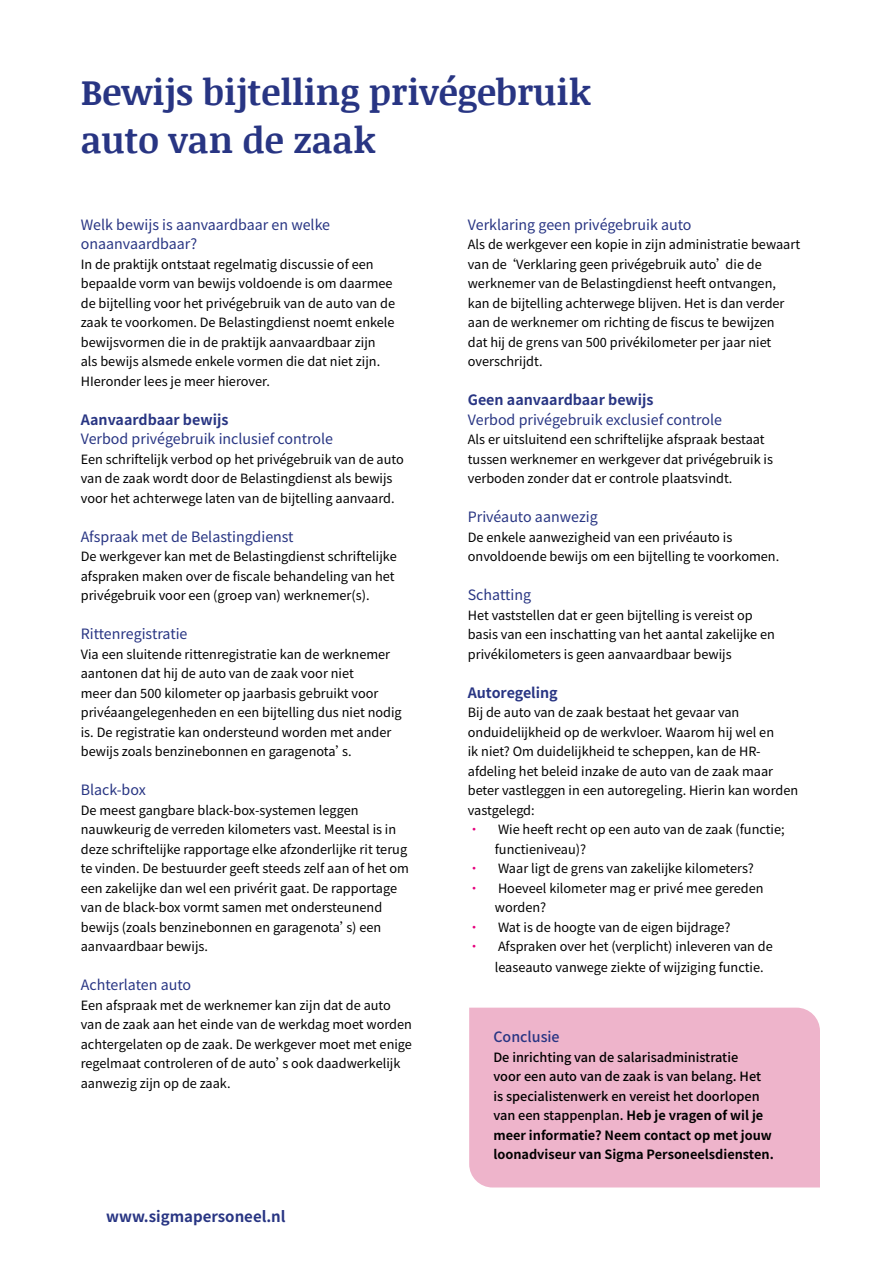
<style>
.page{position:relative;width:893px;height:1263px;background:#fff}
.page>*{position:absolute;margin:0;border:0;box-sizing:border-box;transform-origin:0 0}
.t1{font:700 36px/48px "Noticia Text";color:#283583}
.t2{font:700 15px "Noto Sans TC";color:#283583}
.t3{font:14.25px/19.5px "Noto Sans TC";color:#283583}
.t4{font:700 14.25px "Noto Sans TC";color:#283583}
.t5{font:500 14.25px "Noto Sans TC";color:#283583}
.t6{font:12.75px/19.5px "Noto Sans TC";color:#000}
.t7{font:500 12.75px/19.5px "Noto Sans TC";color:#000}
.s1{color:#e6007d}
.s2{font-weight:700}
</style>
<div class="page">
<div style="left:469px;top:1008px;width:351px;height:179px;background:#eeb4cb"></div>
<h1 class="t1" style="left:81px;top:67px;width:512px">Bewijs bijtelling privégebruik auto van de zaak</h1>
<p class="t3" style="left:81px;top:215px;width:251px">Welk bewijs is aanvaardbaar en welke onaanvaardbaar?</p>
<p class="t6" style="left:81px;top:255px;width:316px">In de praktijk ontstaat regelmatig discussie of een bepaalde vorm van bewijs voldoende is om daarmee de bijtelling voor het privégebruik van de auto van de zaak te voorkomen. De Belastingdienst noemt enkele bewijsvormen die in de praktijk aanvaardbaar zijn als bewijs alsmede enkele vormen die dat niet zijn.<br>HIeronder lees je meer hierover.</p>
<p class="t4" style="left:81px;top:411px;width:149px">Aanvaardbaar bewijs</p>
<p class="t3" style="left:81px;top:430px;width:254px">Verbod privégebruik inclusief controle</p>
<p class="t6" style="left:81px;top:450px;width:325px">Een schriftelijk verbod op het privégebruik van de auto van de zaak wordt door de Belastingdienst als bewijs voor het achterwege laten van de bijtelling aanvaard.</p>
<p class="t3" style="left:81px;top:527px;width:214px">Afspraak met de Belastingdienst</p>
<p class="t6" style="left:81px;top:547px;width:317px">De werkgever kan met de Belastingdienst schriftelijke afspraken maken over de fiscale behandeling van het privégebruik voor een (groep van) werknemer(s).</p>
<p class="t3" style="left:81px;top:625px;width:108px">Rittenregistratie</p>
<p class="t6" style="left:81px;top:645px;width:322px">Via een sluitende rittenregistratie kan de werknemer aantonen dat hij de auto van de zaak voor niet<br>meer dan 500 kilometer op jaarbasis gebruikt voor privéaangelegenheden en een bijtelling dus niet nodig is. De registratie kan ondersteund worden met ander bewijs zoals benzinebonnen en garagenota’s.</p>
<p class="t3" style="left:81px;top:781px;width:67px">Black-box</p>
<p class="t6" style="left:81px;top:801px;width:330px">De meest gangbare black-box-systemen leggen nauwkeurig de verreden kilometers vast. Meestal is in deze schriftelijke rapportage elke afzonderlijke rit terug te vinden. De bestuurder geeft steeds zelf aan of het om een zakelijke dan wel een privérit gaat. De rapportage van de black-box vormt samen met ondersteunend bewijs (zoals benzinebonnen en garagenota’s) een aanvaardbaar bewijs.</p>
<p class="t3" style="left:81px;top:976px;width:112px">Achterlaten auto</p>
<p class="t6" style="left:81px;top:996px;width:333px">Een afspraak met de werknemer kan zijn dat de auto van de zaak aan het einde van de werkdag moet worden achtergelaten op de zaak. De werkgever moet met enige regelmaat controleren of de auto’s ook daadwerkelijk aanwezig zijn op de zaak.</p>
<p class="t2" style="left:106px;top:1208px;width:181px">www.sigmapersoneel.nl</p>
<p class="t3" style="left:468px;top:215px;width:225px">Verklaring geen privégebruik auto</p>
<p class="t6" style="left:468px;top:235px;width:334px">Als de werkgever een kopie in zijn administratie bewaart van de ‘Verklaring geen privégebruik auto’die de werknemer van de Belastingdienst heeft ontvangen, kan de bijtelling achterwege blijven. Het is dan verder aan de werknemer om richting de fiscus te bewijzen<br>dat hij de grens van 500 privékilometer per jaar niet overschrijdt.</p>
<p class="t4" style="left:468px;top:392px;width:187px">Geen aanvaardbaar bewijs</p>
<p class="t3" style="left:468px;top:410px;width:256px">Verbod privégebruik exclusief controle</p>
<p class="t6" style="left:468px;top:430px;width:307px">Als er uitsluitend een schriftelijke afspraak bestaat tussen werknemer en werkgever dat privégebruik is verboden zonder dat er controle plaatsvindt.</p>
<p class="t3" style="left:468px;top:508px;width:131px">Privéauto aanwezig</p>
<p class="t6" style="left:468px;top:528px;width:313px">De enkele aanwezigheid van een privéauto is onvoldoende bewijs om een bijtelling te voorkomen.</p>
<p class="t3" style="left:468px;top:586px;width:65px">Schatting</p>
<p class="t6" style="left:468px;top:606px;width:309px">Het vaststellen dat er geen bijtelling is vereist op basis van een inschatting van het aantal zakelijke en privékilometers is geen aanvaardbaar bewijs</p>
<p class="t4" style="left:468px;top:684px;width:91px">Autoregeling</p>
<p class="t6" style="left:468px;top:703px;width:332px">Bij de auto van de zaak bestaat het gevaar van onduidelijkheid op de werkvloer. Waarom hij wel en<br>ik niet? Om duidelijkheid te scheppen, kan de HR&shy;afdeling het beleid inzake de auto van de zaak maar beter vastleggen in een autoregeling. Hierin kan worden vastgelegd:</p>
<p class="t6" style="left:495px;top:820px;width:291px;text-indent:-27px"><span class="s1">•</span> Wie heeft recht op een auto van de zaak (functie; functieniveau)?</p>
<p class="t6" style="left:468px;top:859px;width:288px"><span class="s1">•</span> Waar ligt de grens van zakelijke kilometers?</p>
<p class="t6" style="left:495px;top:879px;width:270px;text-indent:-27px"><span class="s1">•</span> Hoeveel kilometer mag er privé mee gereden worden?</p>
<p class="t6" style="left:468px;top:918px;width:264px"><span class="s1">•</span> Wat is de hoogte van de eigen bijdrage?</p>
<p class="t6" style="left:495px;top:936px;width:280px;line-height:21px;text-indent:-27px"><span class="s1">•</span> Afspraken over het (verplicht) inleveren van de leaseauto vanwege ziekte of wijziging functie.</p>
<p class="t5" style="left:493px;top:1029px;width:68px">Conclusie</p>
<p class="t7" style="left:493px;top:1047px;width:282px">De inrichting van de salarisadministratie<br>voor een auto van de zaak is van belang. Het is specialistenwerk en vereist het doorlopen van een stappenplan. <span class="s2">Heb je vragen of wil je meer informatie? Neem contact op met jouw loonadviseur van Sigma Personeelsdiensten.</span></p>
</div>
